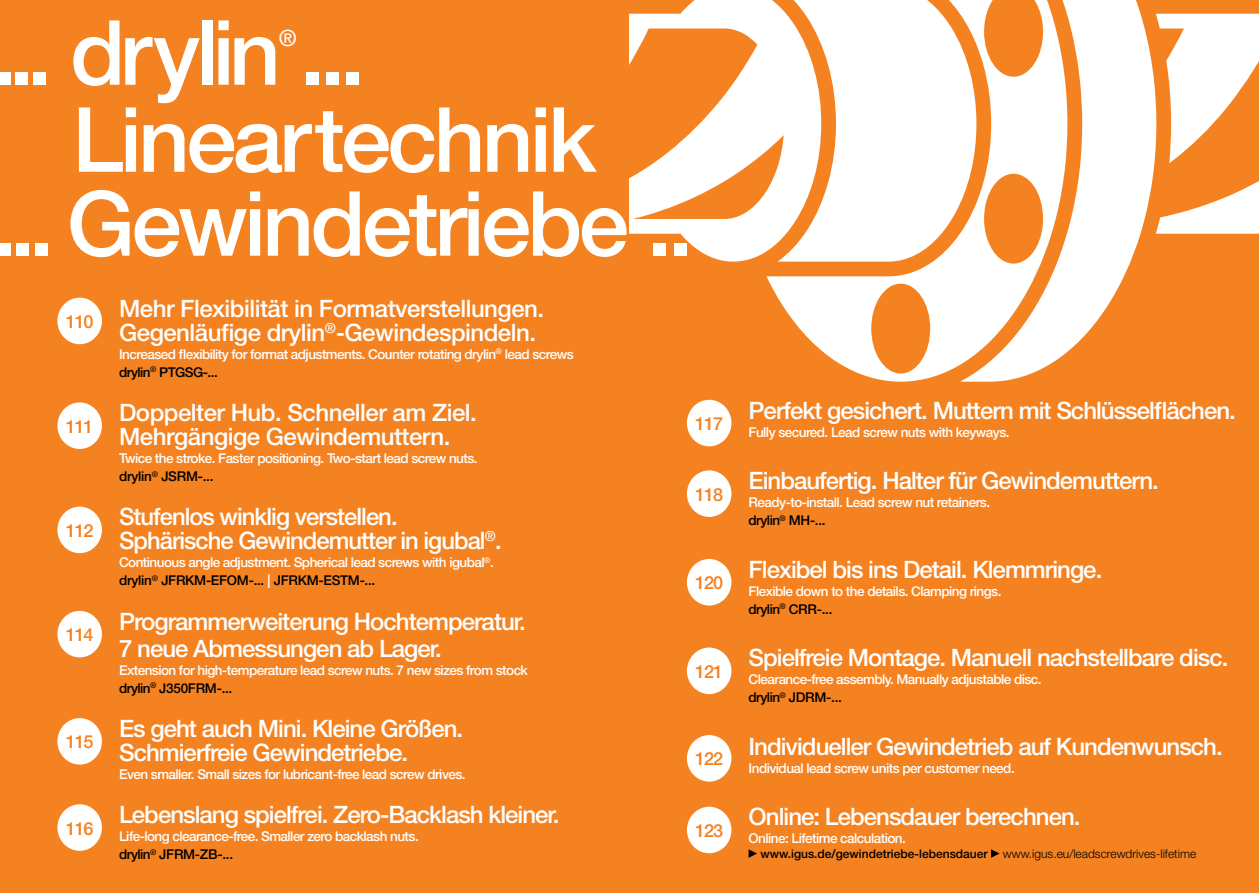
<style>
.page{position:relative;width:1259px;height:893px;background:#f58220}
.page>*{position:absolute;margin:0;border:0;box-sizing:border-box;transform-origin:0 0}
.t1{font:500 90px/84px "Helvetica Neue LT";letter-spacing:-.04em;color:#fff;text-align:center}
.t2{font:500 24px/24px "Helvetica Neue LT";letter-spacing:-.04em;color:#fff}
.t3{font:500 24px/24px "Helvetica Neue LT";letter-spacing:-.02em;color:#fff}
.t4{font:500 22.5px "Helvetica Neue LT";color:#fff}
.t5{font:500 18px "Helvetica Neue LT";letter-spacing:-.06em;color:#f58220}
.t6{font:500 13.5px/18px "Helvetica Neue LT";letter-spacing:-.04em;color:#fff}
.t7{font:500 12px "Helvetica Neue LT";color:#000}
.t8{font:300 12px "Helvetica Neue LT";color:#000}
.s1{color:#000}
</style>
<div class="page">
<svg style="left:1156px;top:14px;width:103px;height:149px"></svg>
<svg style="left:1156px;top:181px;width:103px;height:53px"></svg>
<svg style="left:1067px;top:0;width:89px;height:352px;fill:#fff"></svg>
<svg style="left:766px;top:0;width:301px;height:382px;fill:#fff"></svg>
<svg style="left:821px;top:0;width:155px;height:262px;background:#fdf1e6"></svg>
<svg style="left:629px;top:0;width:192px;height:262px;fill:#fff"></svg>
<div style="left:57px;top:298px;width:45px;height:46px;background:#fff;border-radius:50%"></div>
<div style="left:57px;top:402px;width:45px;height:47px;background:#fff;border-radius:50%"></div>
<div style="left:57px;top:611px;width:45px;height:46px;background:#fff;border-radius:50%"></div>
<div style="left:57px;top:507px;width:45px;height:46px;background:#fff;border-radius:50%"></div>
<div style="left:57px;top:718px;width:45px;height:47px;background:#fff;border-radius:50%"></div>
<div style="left:57px;top:804px;width:45px;height:47px;background:#fff;border-radius:50%"></div>
<svg style="left:748px;top:849px;width:9px;height:9px"></svg>
<svg style="left:991px;top:849px;width:8px;height:9px"></svg>
<div style="left:687px;top:400px;width:44px;height:46px;background:#fff;border-radius:50%"></div>
<div style="left:687px;top:470px;width:44px;height:47px;background:#fff;border-radius:50%"></div>
<div style="left:687px;top:559px;width:44px;height:46px;background:#fff;border-radius:50%"></div>
<div style="left:687px;top:647px;width:44px;height:47px;background:#fff;border-radius:50%"></div>
<div style="left:687px;top:735px;width:44px;height:47px;background:#fff;border-radius:50%"></div>
<div style="left:687px;top:807px;width:44px;height:46px;background:#fff;border-radius:50%"></div>
<h1 class="t1" style="left:-8px;top:10px;width:374px">... drylin ...</h1>
<h3 class="t4" style="left:279px;top:25px;width:19px">®</h3>
<h1 class="t1" style="left:-8px;top:97px;width:702px">Lineartechnik<br>... Gewindetriebe ..</h1>
<h3 class="t5" style="left:66px;top:311px;width:29px">110</h3>
<h3 class="t5" style="left:66px;top:416px;width:29px">111</h3>
<h3 class="t5" style="left:66px;top:520px;width:29px">112</h3>
<h3 class="t5" style="left:66px;top:624px;width:29px">114</h3>
<h3 class="t5" style="left:66px;top:731px;width:29px">115</h3>
<h3 class="t5" style="left:66px;top:817px;width:29px">116</h3>
<h2 class="t3" style="left:119px;top:296px;width:426px">Mehr Flexibilität in Formatverstellungen.<br>Gegenläufige drylin<sup>®</sup>-Gewindespindeln.</h2>
<p class="t6" style="left:119px;top:345px;width:456px">Increased flexibility for format adjustments. Counter rotating drylin<sup>®</sup> lead screws <span class="s1">drylin</span><sup>®</sup> <span class="s1">PTGSG-...</span></p>
<h2 class="t3" style="left:119px;top:400px;width:359px">Doppelter Hub. Schneller am Ziel.<br>Mehrgängige Gewindemuttern.</h2>
<p class="t6" style="left:119px;top:449px;width:360px">Twice the stroke. Faster positioning. Two-start lead screw nuts. <span class="s1">drylin</span><sup>®</sup> <span class="s1">JSRM-...</span></p>
<h2 class="t2" style="left:119px;top:505px;width:384px">Stufenlos winklig verstellen.<br>Sphärische Gewindemutter in igubal<sup>®</sup>.</h2>
<p class="t6" style="left:119px;top:553px;width:376px">Continuous angle adjustment. Spherical lead screws with igubal<sup>®</sup>. <span class="s1">drylin</span><sup>®</sup> <span class="s1">JFRKM-EFOM-...</span> | <span class="s1">JFRKM-ESTM-...</span></p>
<h2 class="t2" style="left:119px;top:607px;width:408px;line-height:27px">Programmerweiterung Hochtemperatur.<br>7 neue Abmessungen ab Lager.</h2>
<p class="t6" style="left:119px;top:661px;width:410px">Extension for high-temperature lead screw nuts. 7 new sizes from stock <span class="s1">drylin</span><sup>®</sup> <span class="s1">J350FRM-...</span></p>
<h2 class="t2" style="left:119px;top:716px;width:346px">Es geht auch Mini. Kleine Größen.<br>Schmierfreie Gewindetriebe.</h2>
<p class="t6" style="left:119px;top:765px;width:348px">Even smaller. Small sizes for lubricant-free lead screw drives.</p>
<h2 class="t2" style="left:119px;top:802px;width:442px">Lebenslang spielfrei. Zero-Backlash kleiner.</h2>
<p class="t6" style="left:119px;top:827px;width:301px">Life-long clearance-free. Smaller zero backlash nuts. <span class="s1">drylin</span><sup>®</sup> <span class="s1">JFRM-ZB-...</span></p>
<h3 class="t5" style="left:695px;top:413px;width:29px">117</h3>
<h3 class="t5" style="left:695px;top:483px;width:29px">118</h3>
<h3 class="t5" style="left:695px;top:572px;width:29px">120</h3>
<h3 class="t5" style="left:695px;top:661px;width:29px">121</h3>
<h3 class="t5" style="left:695px;top:748px;width:29px">122</h3>
<h3 class="t5" style="left:695px;top:820px;width:29px">123</h3>
<h2 class="t2" style="left:748px;top:398px;width:489px">Perfekt gesichert. Muttern mit Schlüsselflächen.</h2>
<p class="t6" style="left:748px;top:423px;width:262px">Fully secured. Lead screw nuts with keyways.</p>
<h2 class="t2" style="left:748px;top:468px;width:412px">Einbaufertig. Halter für Gewindemuttern.</h2>
<p class="t6" style="left:748px;top:493px;width:243px">Ready-to-install. Lead screw nut retainers. <span class="s1">drylin</span><sup>®</sup> <span class="s1">MH-...</span></p>
<h2 class="t2" style="left:748px;top:557px;width:355px">Flexibel bis ins Detail. Klemmringe.</h2>
<p class="t6" style="left:748px;top:582px;width:254px">Flexible down to the details. Clamping rings. <span class="s1">drylin</span><sup>®</sup> <span class="s1">CRR-...</span></p>
<h2 class="t2" style="left:748px;top:645px;width:481px">Spielfreie Montage. Manuell nachstellbare disc.</h2>
<p class="t6" style="left:748px;top:670px;width:294px">Clearance-free assembly. Manually adjustable disc. <span class="s1">drylin</span><sup>®</sup> <span class="s1">JDRM-...</span></p>
<h2 class="t2" style="left:748px;top:734px;width:475px">Individueller Gewindetrieb auf Kundenwunsch.</h2>
<p class="t6" style="left:748px;top:759px;width:268px">Individual lead screw units per customer need.</p>
<h2 class="t2" style="left:748px;top:805px;width:333px">Online: Lebensdauer berechnen.</h2>
<p class="t6" style="left:748px;top:829px;width:159px">Online: Lifetime calculation.</p>
<p class="t7" style="left:760px;top:846px;width:229px">www.igus.de/gewindetriebe-lebensdauer</p>
<p class="t8" style="left:1003px;top:846px;width:195px">www.igus.eu/leadscrewdrives-lifetime</p>
</div>
